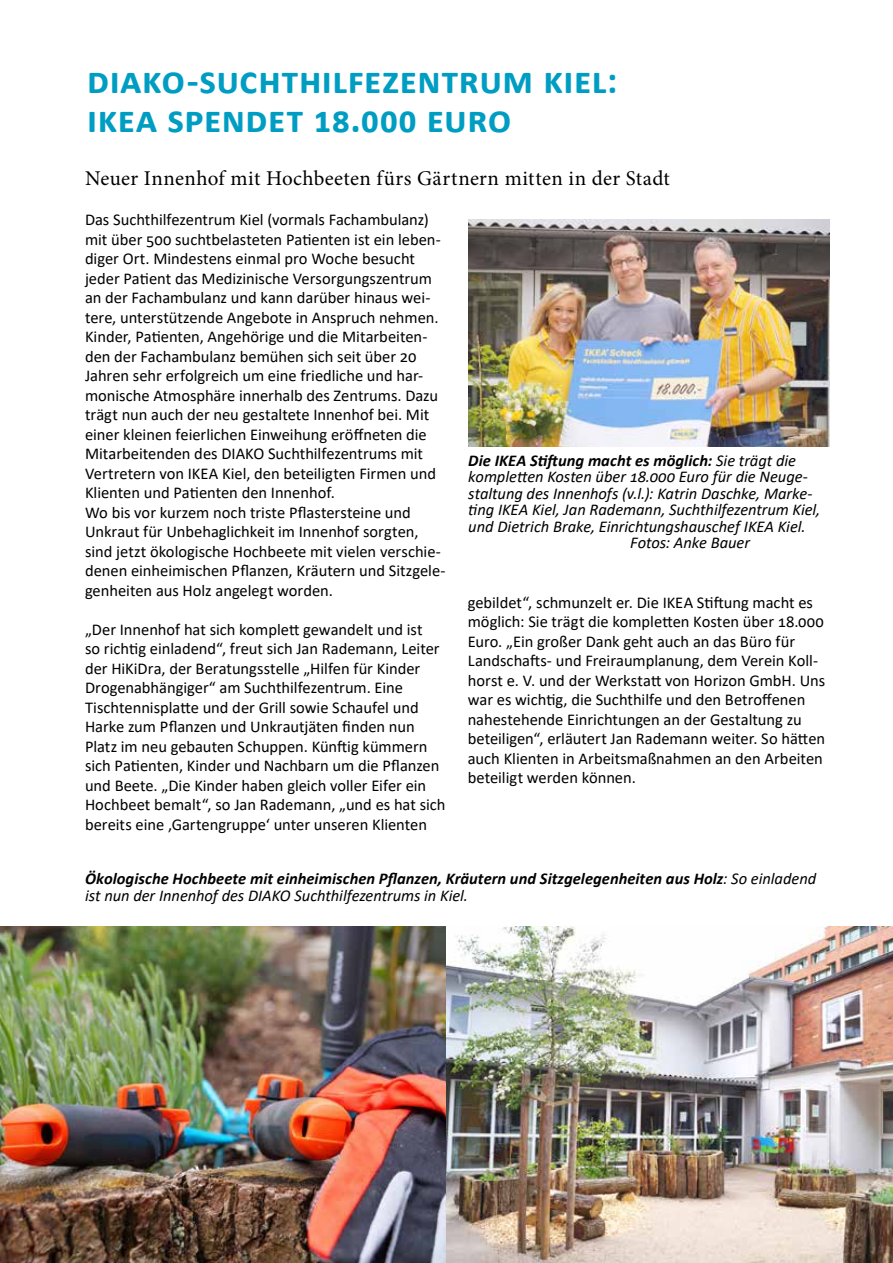
<style>
.page{position:relative;width:893px;height:1263px;background:#fff}
.page>*{position:absolute;margin:0;border:0;box-sizing:border-box;transform-origin:0 0}
.t1{font:700 39px/39px "Calibri";letter-spacing:.01em;color:#009dc3}
.t2{font:21px "Minion Pro";letter-spacing:.015em;color:#000}
.t3{font:16.5px/19.5px "Calibri";letter-spacing:-.005em;color:#000}
.t4{font:italic 16.5px "Calibri";letter-spacing:-.005em;color:#000}
.t5{font:italic 700 16.5px/16.5px "Calibri";color:#000}
.s1{font-weight:400}
</style>
<div class="page">
<img style="left:0;top:926px;width:893px;height:337px">
<img style="left:469px;top:220px;width:360px;height:226px">
<h1 class="t1" style="left:87px;top:63px;width:532px">diako-suchthilfezentrum kiel: ikea spendet 18.000 euro</h1>
<p class="t2" style="left:85px;top:165px;width:586px">Neuer Innenhof mit Hochbeeten fürs Gärtnern mitten in der Stadt</p>
<p class="t3" style="left:85px;top:210px;width:362px">Das Suchthilfezentrum Kiel (vormals Fachambulanz) mit über 500 suchtbelasteten Patienten ist ein leben&shy;diger Ort. Mindestens einmal pro Woche besucht jeder Patient das Medizinische Versorgungszentrum an der Fachambulanz und kann darüber hinaus wei&shy;tere, unterstützende Angebote in Anspruch nehmen.<br>Kinder, Patienten, Angehörige und die Mitarbeiten&shy;den der Fachambulanz bemühen sich seit über 20<br>Jahren sehr erfolgreich um eine friedliche und har&shy;monische Atmosphäre innerhalb des Zentrums. Dazu trägt nun auch der neu gestaltete Innenhof bei. Mit einer kleinen feierlichen Einweihung eröffneten die Mitarbeitenden des DIAKO Suchthilfezentrums mit Vertretern von IKEA Kiel, den beteiligten Firmen und Klienten und Patienten den Innenhof.<br>Wo bis vor kurzem noch triste Pflastersteine und Unkraut für Unbehaglichkeit im Innenhof sorgten, sind jetzt ökologische Hochbeete mit vielen verschie&shy;denen einheimischen Pflanzen, Kräutern und Sitzgele&shy;genheiten aus Holz angelegt worden.</p>
<p class="t3" style="left:85px;top:620px;width:362px">„Der Innenhof hat sich komplett gewandelt und ist<br>so richtig einladend“, freut sich Jan Rademann, Leiter der HiKiDra, der Beratungsstelle „Hilfen für Kinder Drogenabhängiger“ am Suchthilfezentrum. Eine Tischtennisplatte und der Grill sowie Schaufel und Harke zum Pflanzen und Unkrautjäten finden nun Platz im neu gebauten Schuppen. Künftig kümmern sich Patienten, Kinder und Nachbarn um die Pflanzen und Beete. „Die Kinder haben gleich voller Eifer ein Hochbeet bemalt“, so Jan Rademann, „und es hat sich bereits eine ‚Gartengruppe‘ unter unseren Klienten</p>
<p class="t5" style="left:468px;top:452px;width:329px">Die IKEA Stiftung macht es möglich: <span class="s1">Sie trägt die</span></p>
<p class="t4" style="left:468px;top:465px;width:341px">kompletten Kosten über 18.000 Euro für die Neuge-</p>
<p class="t4" style="left:468px;top:482px;width:346px">staltung des Innenhofs (v.l.): Katrin Daschke, Marke-</p>
<p class="t4" style="left:468px;top:498px;width:354px">ting IKEA Kiel, Jan Rademann, Suchthilfezentrum Kiel,</p>
<p class="t4" style="left:468px;top:515px;width:339px">und Dietrich Brake, Einrichtungshauschef IKEA Kiel.</p>
<p class="t4" style="left:630px;top:531px;width:121px">Fotos: Anke Bauer</p>
<p class="t3" style="left:468px;top:593px;width:359px">gebildet“, schmunzelt er. Die IKEA Stiftung macht es möglich: Sie trägt die kompletten Kosten über 18.000<br>Euro. „Ein großer Dank geht auch an das Büro für Landschafts- und Freiraumplanung, dem Verein Koll&shy;horst e. V. und der Werkstatt von Horizon GmbH. Uns war es wichtig, die Suchthilfe und den Betroffenen nahestehende Einrichtungen an der Gestaltung zu beteiligen“, erläutert Jan Rademann weiter. So hätten auch Klienten in Arbeitsmaßnahmen an den Arbeiten beteiligt werden können.</p>
<p class="t5" style="left:85px;top:870px;width:733px">Ökologische Hochbeete mit einheimischen Pflanzen, Kräutern und Sitzgelegenheiten aus Holz<span class="s1">: So einladend ist nun der Innenhof des DIAKO Suchthilfezentrums in Kiel.</span></p>
</div>
